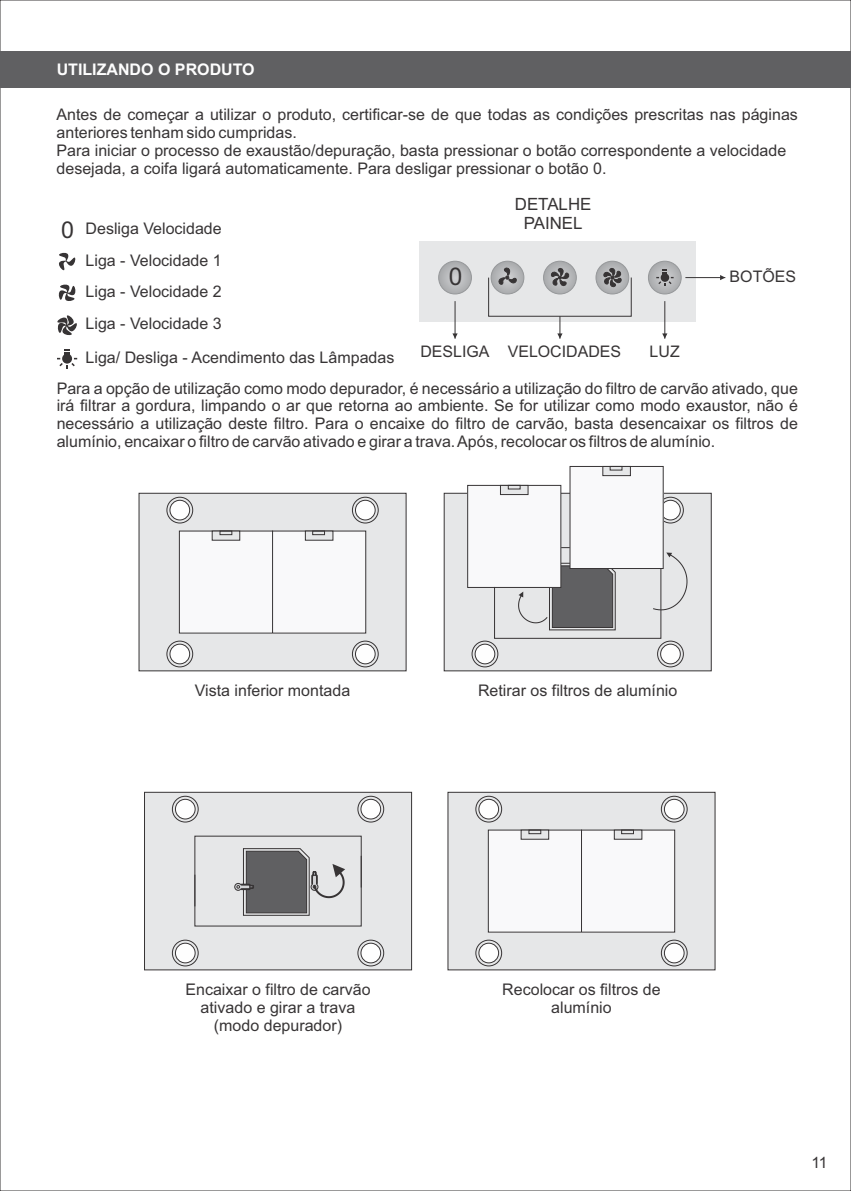
<style>
.page{position:relative;width:851px;height:1191px;background:#fff}
.page>*{position:absolute;margin:0;border:0;box-sizing:border-box;transform-origin:0 0}
.t1{font:24.4px "Arial";color:#373435}
.t2{font:16.8px/18.8px "Arial";color:#373435;text-align:center}
.t3{font:16px/17.8px "Arial";color:#373435}
.t4{font:700 16px "Arial";color:#fefefe}
.t5{font:15.6px "Arial";color:#373435}
.s1{font-size:23.2px}
</style>
<div class="page">
<div style="left:0;top:51px;width:850px;height:36px;background:#606062"></div>
<div style="left:419px;top:241px;width:277px;height:80px;background:#e6e7e8"></div>
<svg style="left:557px;top:316px;width:5px;height:23px"></svg>
<hr style="left:664px;top:301px;width:1px;height:38px;background:#373435">
<svg style="left:662px;top:333px;width:5px;height:6px"></svg>
<svg style="left:648px;top:261px;width:33px;height:33px"></svg>
<div style="left:648px;top:261px;width:33px;height:33px;border:1px solid #96989a;border-radius:50%"></div>
<div style="left:596px;top:261px;width:32px;height:33px;background:linear-gradient(to right,#acadaf,#b0b1b3);border-radius:50%"></div>
<div style="left:595px;top:261px;width:34px;height:33px;border:1px solid #96989a;border-radius:50%"></div>
<svg style="left:543px;top:261px;width:33px;height:33px"></svg>
<div style="left:543px;top:261px;width:33px;height:33px;border:1px solid #96989a;border-radius:50%"></div>
<svg style="left:491px;top:261px;width:33px;height:33px"></svg>
<div style="left:491px;top:261px;width:33px;height:33px;border:1px solid #96989a;border-radius:50%"></div>
<svg style="left:438px;top:261px;width:33px;height:33px"></svg>
<div style="left:438px;top:261px;width:33px;height:33px;border:1px solid #96989a;border-radius:50%"></div>
<svg style="left:497px;top:267px;width:19px;height:18px"></svg>
<svg style="left:603px;top:267px;width:18px;height:21px"></svg>
<svg style="left:551px;top:267px;width:19px;height:20px"></svg>
<svg style="left:656px;top:270px;width:17px;height:16px"></svg>
<hr style="left:685px;top:277px;width:40px;height:1px;background:#373435">
<svg style="left:720px;top:275px;width:5px;height:5px"></svg>
<hr style="left:454px;top:301px;width:1px;height:38px;background:#373435">
<svg style="left:452px;top:333px;width:5px;height:6px"></svg>
<svg style="left:59px;top:252px;width:17px;height:19px"></svg>
<svg style="left:58px;top:284px;width:18px;height:17px"></svg>
<svg style="left:57px;top:315px;width:20px;height:21px"></svg>
<svg style="left:57px;top:349px;width:20px;height:20px"></svg>
<div style="left:443px;top:493px;width:268px;height:178px;background:#e6e7e8"></div>
<div style="left:472px;top:641px;width:26px;height:26px;border:1px solid #373435;border-radius:50%"></div>
<div style="left:475px;top:644px;width:20px;height:20px;background:#fefefe;border:1px solid #373435;border-radius:50%"></div>
<div style="left:657px;top:641px;width:26px;height:26px;border:1px solid #373435;border-radius:50%"></div>
<div style="left:660px;top:644px;width:20px;height:20px;background:#fefefe;border:1px solid #373435;border-radius:50%"></div>
<div style="left:657px;top:497px;width:26px;height:26px;border:1px solid #373435;border-radius:50%"></div>
<div style="left:660px;top:500px;width:20px;height:20px;background:#fefefe;border:1px solid #373435;border-radius:50%"></div>
<div style="left:467px;top:485px;width:93px;height:102px;background:#f9f9fa"></div>
<div style="left:467px;top:485px;width:94px;height:102px;border:1px solid #373435"></div>
<svg style="left:500px;top:485px;width:28px;height:10px"></svg>
<div style="left:508px;top:485px;width:12px;height:4px;border:1px solid #373435"></div>
<svg style="left:494px;top:547px;width:193px;height:92px"></svg>
<div style="left:570px;top:466px;width:93px;height:102px;background:#f9f9fa"></div>
<div style="left:569px;top:466px;width:94px;height:103px;border:1px solid #373435"></div>
<svg style="left:602px;top:466px;width:28px;height:10px"></svg>
<div style="left:609px;top:466px;width:13px;height:4px;border:1px solid #373435"></div>
<svg style="left:139px;top:493px;width:267px;height:178px;fill:#e6e7e8"></svg>
<div style="left:167px;top:497px;width:26px;height:26px;border:1px solid #373435;border-radius:50%"></div>
<div style="left:170px;top:500px;width:20px;height:20px;background:#fefefe;border:1px solid #373435;border-radius:50%"></div>
<div style="left:167px;top:641px;width:26px;height:26px;border:1px solid #373435;border-radius:50%"></div>
<div style="left:170px;top:644px;width:20px;height:20px;background:#fefefe;border:1px solid #373435;border-radius:50%"></div>
<div style="left:352px;top:641px;width:26px;height:26px;border:1px solid #373435;border-radius:50%"></div>
<div style="left:355px;top:644px;width:20px;height:20px;background:#fefefe;border:1px solid #373435;border-radius:50%"></div>
<div style="left:352px;top:497px;width:26px;height:26px;border:1px solid #373435;border-radius:50%"></div>
<div style="left:355px;top:500px;width:20px;height:20px;background:#fefefe;border:1px solid #373435;border-radius:50%"></div>
<div style="left:179px;top:531px;width:93px;height:102px;background:#f9f9fa"></div>
<div style="left:179px;top:531px;width:94px;height:102px;border:1px solid #373435"></div>
<svg style="left:212px;top:530px;width:28px;height:10px"></svg>
<div style="left:220px;top:531px;width:12px;height:4px;border:1px solid #373435"></div>
<div style="left:272px;top:531px;width:93px;height:102px;background:#f9f9fa"></div>
<div style="left:272px;top:531px;width:94px;height:102px;border:1px solid #373435"></div>
<svg style="left:305px;top:530px;width:28px;height:10px"></svg>
<div style="left:312px;top:531px;width:13px;height:4px;border:1px solid #373435"></div>
<div style="left:144px;top:792px;width:268px;height:178px;background:#e6e7e8"></div>
<svg style="left:194px;top:835px;width:167px;height:91px"></svg>
<div style="left:172px;top:796px;width:26px;height:26px;border:1px solid #373435;border-radius:50%"></div>
<div style="left:175px;top:799px;width:20px;height:20px;background:#fefefe;border:1px solid #373435;border-radius:50%"></div>
<div style="left:172px;top:940px;width:26px;height:26px;border:1px solid #373435;border-radius:50%"></div>
<div style="left:175px;top:943px;width:20px;height:20px;background:#fefefe;border:1px solid #373435;border-radius:50%"></div>
<div style="left:357px;top:940px;width:27px;height:26px;border:1px solid #373435;border-radius:50%"></div>
<div style="left:360px;top:943px;width:21px;height:20px;background:#fefefe;border:1px solid #373435;border-radius:50%"></div>
<div style="left:357px;top:796px;width:27px;height:26px;border:1px solid #373435;border-radius:50%"></div>
<div style="left:360px;top:799px;width:21px;height:20px;background:#fefefe;border:1px solid #373435;border-radius:50%"></div>
<svg style="left:447px;top:792px;width:268px;height:178px;fill:#e6e7e8"></svg>
<div style="left:475px;top:796px;width:27px;height:26px;border:1px solid #373435;border-radius:50%"></div>
<div style="left:478px;top:799px;width:20px;height:20px;background:#fefefe;border:1px solid #373435;border-radius:50%"></div>
<div style="left:475px;top:940px;width:27px;height:26px;border:1px solid #373435;border-radius:50%"></div>
<div style="left:478px;top:943px;width:20px;height:20px;background:#fefefe;border:1px solid #373435;border-radius:50%"></div>
<div style="left:661px;top:940px;width:26px;height:26px;border:1px solid #373435;border-radius:50%"></div>
<div style="left:664px;top:943px;width:20px;height:20px;background:#fefefe;border:1px solid #373435;border-radius:50%"></div>
<div style="left:661px;top:796px;width:26px;height:26px;border:1px solid #373435;border-radius:50%"></div>
<div style="left:664px;top:799px;width:20px;height:20px;background:#fefefe;border:1px solid #373435;border-radius:50%"></div>
<div style="left:488px;top:830px;width:93px;height:102px;background:#f9f9fa"></div>
<svg style="left:520px;top:829px;width:29px;height:10px"></svg>
<div style="left:528px;top:830px;width:13px;height:4px;border:1px solid #373435"></div>
<div style="left:581px;top:830px;width:93px;height:102px;background:#f9f9fa"></div>
<svg style="left:613px;top:829px;width:29px;height:10px"></svg>
<div style="left:621px;top:830px;width:12px;height:4px;border:1px solid #373435"></div>
<p class="t4" style="left:57px;top:64px;width:199px">UTILIZANDO O PRODUTO</p>
<p class="t3" style="left:56px;top:107px;width:742px">Antes de começar a utilizar o produto, certificar-se de que todas as condições prescritas nas páginas anteriores tenham sido cumpridas.<br>Para iniciar o processo de exaustão/depuração, basta pressionar o botão correspondente a velocidade desejada, a coifa ligará automaticamente. Para desligar pressionar o botão 0.</p>
<p class="t3" style="left:61px;top:221px;width:162px"><span class="s1">0</span> Desliga Velocidade</p>
<p class="t3" style="left:86px;top:245px;width:310px;line-height:32.6px">Liga - Velocidade 1<br>Liga - Velocidade 2<br>Liga - Velocidade 3<br>Liga/ Desliga - Acendimento das Lâmpadas</p>
<p class="t2" style="left:514px;top:197px;width:78px">DETALHE<br>PAINEL</p>
<h1 class="t1" style="left:449px;top:267px;width:15px">0</h1>
<p class="t3" style="left:729px;top:268px;width:68px">BOTÕES</p>
<p class="t3" style="left:420px;top:344px;width:71px">DESLIGA</p>
<p class="t3" style="left:507px;top:344px;width:115px">VELOCIDADES</p>
<p class="t3" style="left:649px;top:344px;width:32px">LUZ</p>
<p class="t3" style="left:57px;top:380px;width:742px;text-align:justify">Para a opção de utilização como modo depurador, é necessário a utilização do filtro de carvão ativado, que irá filtrar a gordura, limpando o ar que retorna ao ambiente. Se for utilizar como modo exaustor, não é necessário a utilização deste filtro. Para o encaixe do filtro de carvão, basta desencaixar os filtros de alumínio, encaixar o filtro de carvão ativado e girar a trava. Após, recolocar os filtros de alumínio.</p>
<p class="t3" style="left:195px;top:683px;width:157px">Vista inferior montada</p>
<p class="t3" style="left:478px;top:683px;width:201px">Retirar os filtros de alumínio</p>
<p class="t3" style="left:185px;top:982px;width:186px;text-align:center">Encaixar o filtro de carvão ativado e girar a trava (modo depurador)</p>
<p class="t3" style="left:502px;top:982px;width:160px;text-align:center">Recolocar os filtros de alumínio</p>
<p class="t5" style="left:811px;top:1156px;width:18px">11</p>
</div>
